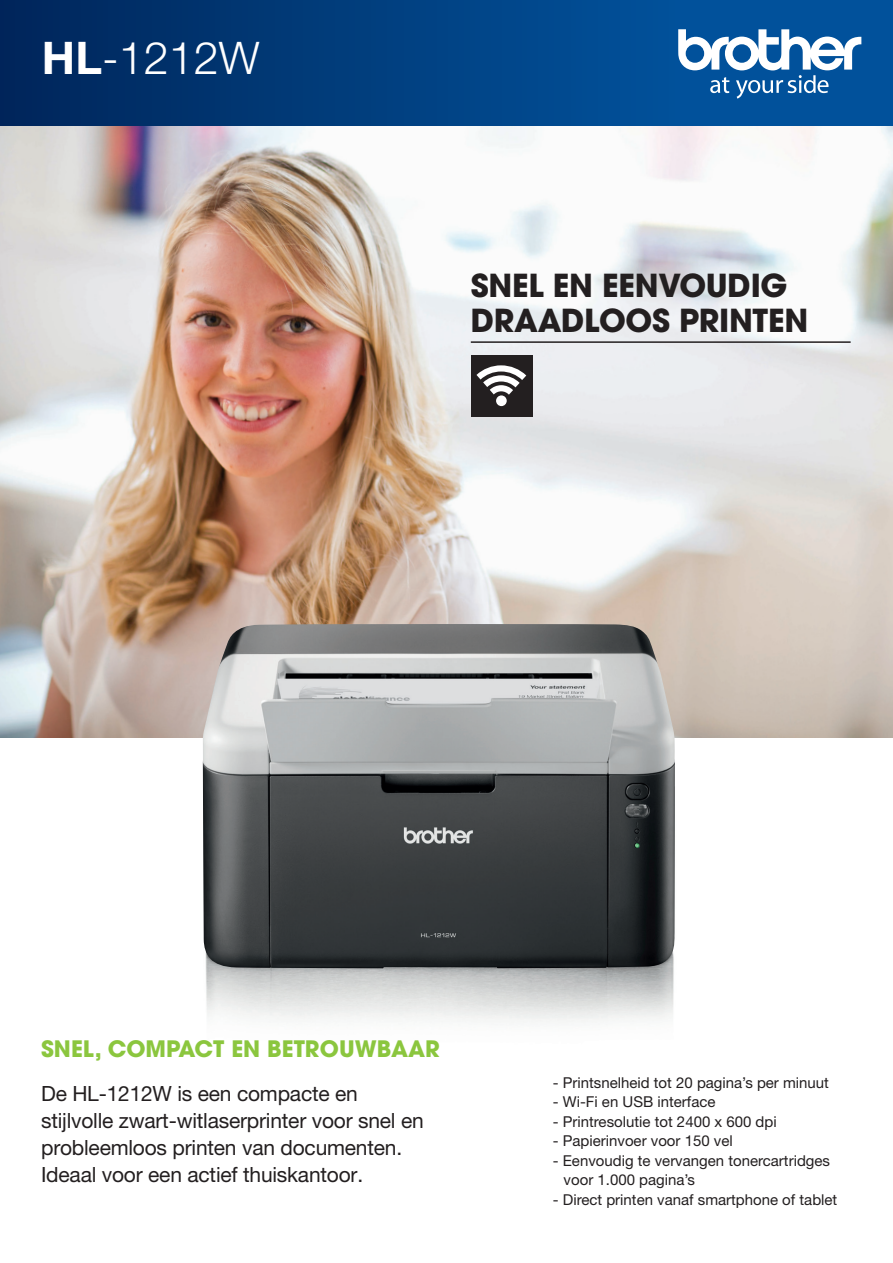
<style>
.page{position:relative;width:893px;height:1263px;background:#fff}
.page>*{position:absolute;margin:0;border:0;box-sizing:border-box;transform-origin:0 0}
.t1{font:300 45px "Helvetica Neue LT Pro";color:#fff}
.t2{font:700 31.5px/35.5px "ITC Avant Garde Std";letter-spacing:-.01em;color:#231f20}
.t3{font:700 22.5px "ITC Avant Garde Std";color:#8bc63e}
.t4{font:21px/27px "Helvetica Neue LT Pro";letter-spacing:-.01em;color:#231f20}
.t5{font:15px/19.5px "Helvetica Neue LT Pro";color:#231f20}
.s1{font-weight:700}
</style>
<div class="page">
<img style="left:0;top:126px;width:893px;height:611px">
<div style="left:0;top:0;width:685px;height:126px;background:linear-gradient(to right,#00265a,#01529c)"></div>
<div style="left:685px;top:0;width:208px;height:126px;background:#01519b"></div>
<svg style="left:678px;top:29px;width:183px;height:70px"></svg>
<img style="left:203px;top:624px;width:474px;height:344px">
<div style="left:471px;top:355px;width:61px;height:61px;background:#231f20"></div>
<svg style="left:476px;top:365px;width:50px;height:30px"></svg>
<div style="left:496px;top:395px;width:11px;height:11px;background:#fff;border-radius:50%"></div>
<hr style="left:471px;top:341px;width:380px;height:2px;background:#231f20">
<h1 class="t1" style="left:42px;top:31px;width:219px"><span class="s1">HL</span>-1212W</h1>
<h2 class="t2" style="left:471px;top:267px;width:339px">SNEL EN EENVOUDIG<br>DRAADLOOS PRINTEN</h2>
<h3 class="t3" style="left:41px;top:1033px;width:400px">SNEL, COMPACT EN BETROUWBAAR</h3>
<h3 class="t4" style="left:41px;top:1079px;width:384px">De HL-1212W is een compacte en stijlvolle zwart-witlaserprinter voor snel en probleemloos printen van documenten.<br>Ideaal voor een actief thuiskantoor.</h3>
<p class="t5" style="left:553px;top:1072px;width:278px">- Printsnelheid tot 20 pagina’s per minuut</p>
<p class="t5" style="left:553px;top:1092px;width:164px">- Wi-Fi en USB interface</p>
<p class="t5" style="left:553px;top:1111px;width:225px">- Printresolutie tot 2400 x 600 dpi</p>
<p class="t5" style="left:553px;top:1131px;width:182px">- Papierinvoer voor 150 vel</p>
<p class="t5" style="left:564px;top:1150px;width:268px;text-indent:-11px">- Eenvoudig te vervangen tonercartridges voor 1.000 pagina’s</p>
<p class="t5" style="left:553px;top:1189px;width:286px">- Direct printen vanaf smartphone of tablet</p>
</div>
